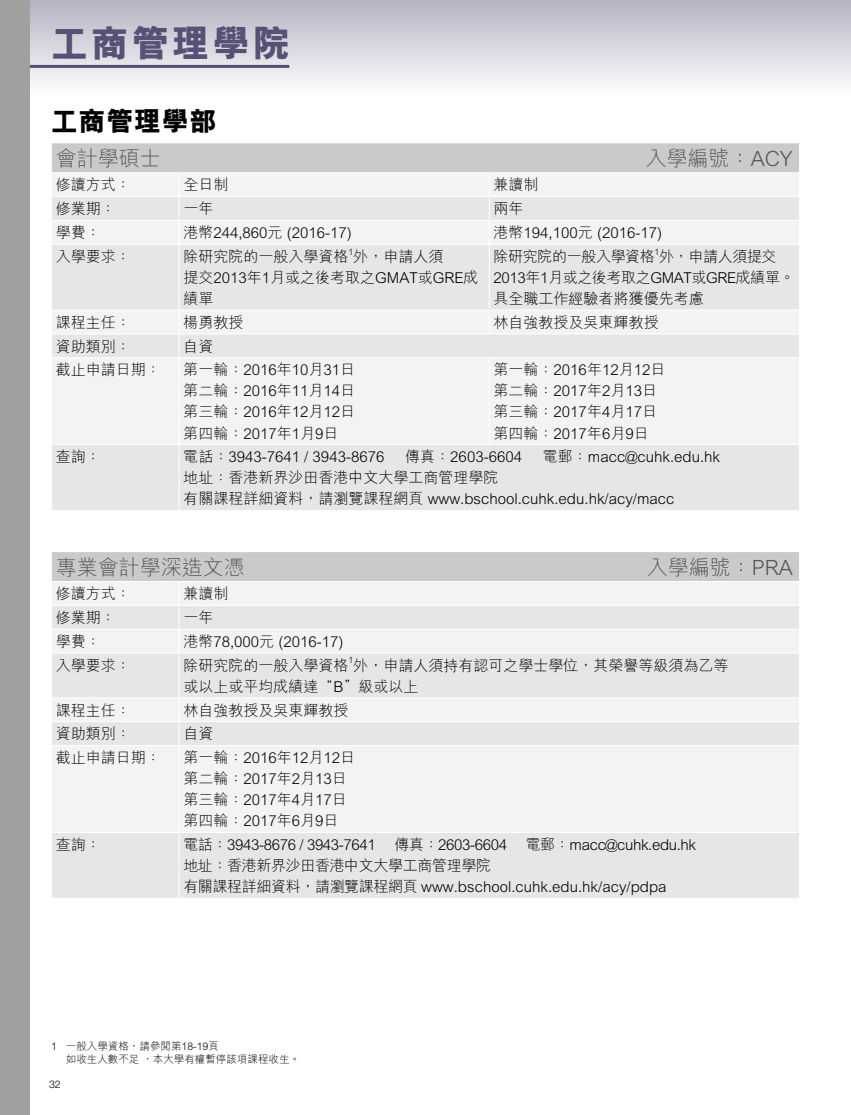
<style>
.page{position:relative;width:851px;height:1115px;background:#fff}
.page>*{position:absolute;margin:0;border:0;box-sizing:border-box;transform-origin:0 0}
.t1{font:800 37.5px "M Hei HK";letter-spacing:.075em;color:#585175}
.t2{font:800 27px "M Hei HK";letter-spacing:.025em;color:#000}
.t3{font:300 21px "M Hei HK";color:#595757}
.t4{font:300 15px/21px "M Hei HK";color:#000}
.t5{font:300 15px/21px "M Hei HK";letter-spacing:-.025em;color:#000}
.t6{font:300 10.5px/12px "M Hei HK";color:#000}
.t7{font:300 10.5px "Helvetica Neue LT Std";color:#000}
.t8{font:300 8.7px "M Hei HK";color:#000}
</style>
<div class="page">
<div style="left:0;top:0;width:850px;height:94px;background:linear-gradient(to bottom,#b5b2c1,#fdfdfd)"></div>
<hr style="left:0;top:65px;width:289px;height:3px;background:#585175">
<div style="left:0;top:0;width:30px;height:1114px;background:#9fa0a0"></div>
<div style="left:51px;top:143px;width:748px;height:30px;background:#c9caca"></div>
<div style="left:52px;top:174px;width:747px;height:22px;background:#f3f3f4"></div>
<svg style="left:52px;top:197px;width:747px;height:313px;fill:#e6e6e6"></svg>
<hr style="left:179px;top:172px;width:310px;height:1px;background:#fff">
<hr style="left:488px;top:173px;width:2px;height:23px;background:#fff">
<hr style="left:488px;top:197px;width:2px;height:23px;background:#fff">
<hr style="left:52px;top:220px;width:127px;height:1px;background:#fff">
<hr style="left:179px;top:220px;width:310px;height:1px;background:#fff">
<svg style="left:178px;top:174px;width:1px;height:70px"></svg>
<hr style="left:489px;top:220px;width:310px;height:1px;background:#fff">
<hr style="left:52px;top:244px;width:127px;height:1px;background:#fff">
<hr style="left:179px;top:244px;width:310px;height:1px;background:#fff">
<hr style="left:178px;top:245px;width:1px;height:64px;background:#fff">
<hr style="left:489px;top:244px;width:310px;height:1px;background:#fff">
<hr style="left:52px;top:309px;width:127px;height:1px;background:#fff">
<hr style="left:179px;top:309px;width:310px;height:1px;background:#fff">
<hr style="left:489px;top:309px;width:310px;height:1px;background:#fff">
<hr style="left:52px;top:333px;width:127px;height:1px;background:#fff">
<hr style="left:52px;top:357px;width:127px;height:1px;background:#fff">
<hr style="left:178px;top:358px;width:1px;height:86px;background:#fff">
<hr style="left:52px;top:444px;width:127px;height:1px;background:#fff">
<hr style="left:179px;top:444px;width:310px;height:1px;background:#fff">
<hr style="left:178px;top:445px;width:1px;height:65px;background:#fff">
<hr style="left:489px;top:444px;width:310px;height:1px;background:#fff">
<hr style="left:52px;top:172px;width:127px;height:1px;background:#fff">
<hr style="left:489px;top:172px;width:310px;height:1px;background:#fff">
<hr style="left:51px;top:143px;width:1px;height:30px;background:#fff">
<hr style="left:488px;top:221px;width:2px;height:23px;background:#fff">
<hr style="left:488px;top:245px;width:2px;height:64px;background:#fff">
<hr style="left:488px;top:310px;width:2px;height:23px;background:#fff">
<hr style="left:488px;top:358px;width:2px;height:86px;background:#fff">
<hr style="left:179px;top:333px;width:310px;height:1px;background:#fff">
<svg style="left:178px;top:310px;width:1px;height:47px"></svg>
<hr style="left:489px;top:333px;width:310px;height:1px;background:#fff">
<hr style="left:179px;top:357px;width:310px;height:1px;background:#fff">
<hr style="left:489px;top:357px;width:310px;height:1px;background:#fff">
<div style="left:51px;top:551px;width:748px;height:30px;background:#c9caca"></div>
<div style="left:52px;top:582px;width:747px;height:22px;background:#f3f3f4"></div>
<svg style="left:52px;top:606px;width:747px;height:291px;fill:#e6e6e6"></svg>
<hr style="left:52px;top:628px;width:127px;height:1px;background:#fff">
<hr style="left:179px;top:628px;width:620px;height:1px;background:#fff">
<svg style="left:178px;top:582px;width:1px;height:70px"></svg>
<hr style="left:52px;top:652px;width:127px;height:1px;background:#fff">
<hr style="left:179px;top:652px;width:620px;height:1px;background:#fff">
<hr style="left:178px;top:653px;width:1px;height:44px;background:#fff">
<hr style="left:52px;top:697px;width:127px;height:1px;background:#fff">
<hr style="left:179px;top:697px;width:620px;height:1px;background:#fff">
<hr style="left:52px;top:721px;width:127px;height:1px;background:#fff">
<hr style="left:179px;top:721px;width:620px;height:1px;background:#fff">
<svg style="left:178px;top:698px;width:1px;height:46px"></svg>
<hr style="left:52px;top:744px;width:127px;height:1px;background:#fff">
<hr style="left:52px;top:831px;width:127px;height:1px;background:#fff">
<hr style="left:178px;top:832px;width:1px;height:65px;background:#fff">
<hr style="left:51px;top:551px;width:128px;height:1px;background:#fff">
<hr style="left:51px;top:551px;width:1px;height:30px;background:#fff">
<hr style="left:179px;top:551px;width:620px;height:1px;background:#fff">
<hr style="left:179px;top:744px;width:620px;height:1px;background:#fff">
<hr style="left:178px;top:745px;width:1px;height:86px;background:#fff">
<hr style="left:179px;top:831px;width:620px;height:1px;background:#fff">
<h1 class="t1" style="left:51px;top:18px;width:241px">工商管理學院</h1>
<h2 class="t2" style="left:51px;top:102px;width:167px">工商管理學部</h2>
<h3 class="t3" style="left:56px;top:143px;width:107px">會計學碩士</h3>
<h3 class="t3" style="left:645px;top:143px;width:148px">入學編號：ACY</h3>
<p class="t4" style="left:56px;top:174px;width:77px">修讀方式：</p>
<p class="t4" style="left:183px;top:174px;width:46px">全日制</p>
<p class="t4" style="left:493px;top:174px;width:46px">兼讀制</p>
<p class="t4" style="left:56px;top:198px;width:61px">修業期：</p>
<p class="t4" style="left:183px;top:198px;width:31px">一年</p>
<p class="t4" style="left:493px;top:198px;width:31px">兩年</p>
<p class="t4" style="left:56px;top:221px;width:46px">學費：</p>
<p class="t4" style="left:183px;top:221px;width:170px">港幣244,860元 (2016-17)</p>
<p class="t4" style="left:493px;top:221px;width:170px">港幣194,100元 (2016-17)</p>
<p class="t4" style="left:56px;top:245px;width:76px">入學要求：</p>
<p class="t4" style="left:183px;top:245px;width:261px">除研究院的一般入學資格外，申請人須</p>
<p class="t8" style="left:348px;top:245px;width:6px">1</p>
<p class="t4" style="left:183px;top:266px;width:297px">提交2013年1月或之後考取之GMAT或GRE成績單</p>
<p class="t8" style="left:654px;top:245px;width:6px">1</p>
<p class="t5" style="left:493px;top:266px;width:303px">2013年1月或之後考取之GMAT或GRE成績單。具全職工作經驗者將獲優先考慮</p>
<p class="t5" style="left:493px;top:245px;width:284px">除研究院的一般入學資格外，申請人須提交</p>
<p class="t4" style="left:56px;top:311px;width:76px">課程主任：</p>
<p class="t4" style="left:183px;top:311px;width:61px">楊勇教授</p>
<p class="t4" style="left:493px;top:311px;width:166px">林自強教授及吳東輝教授</p>
<p class="t4" style="left:56px;top:335px;width:76px">資助類別：</p>
<p class="t4" style="left:183px;top:335px;width:31px">自資</p>
<p class="t4" style="left:56px;top:359px;width:106px">截止申請日期：</p>
<p class="t4" style="left:183px;top:359px;width:173px;text-align:justify">第一輪：2016年10月31日第二輪：2016年11月14日第三輪：2016年12月12日第四輪：2017年1月9日</p>
<p class="t4" style="left:493px;top:359px;width:173px">第一輪：2016年12月12日第二輪：2017年2月13日第三輪：2017年4月17日第四輪：2017年6月9日</p>
<p class="t4" style="left:56px;top:445px;width:46px">查詢：</p>
<p class="t4" style="left:183px;top:445px;width:202px">電話：3943-7641 / 3943-8676</p>
<p class="t4" style="left:405px;top:445px;width:118px">傳真：2603-6604</p>
<p class="t4" style="left:543px;top:445px;width:179px">電郵：macc@cuhk.edu.hk</p>
<p class="t4" style="left:183px;top:466px;width:492px">地址：香港新界沙田香港中文大學工商管理學院<br>有關課程詳細資料，請瀏覽課程網頁 www.bschool.cuhk.edu.hk/acy/macc</p>
<h3 class="t3" style="left:56px;top:552px;width:191px">專業會計學深造文憑</h3>
<h3 class="t3" style="left:646px;top:552px;width:147px">入學編號：PRA</h3>
<p class="t4" style="left:56px;top:582px;width:77px">修讀方式：</p>
<p class="t4" style="left:183px;top:582px;width:46px">兼讀制</p>
<p class="t4" style="left:56px;top:606px;width:62px">修業期：</p>
<p class="t4" style="left:183px;top:606px;width:31px">一年</p>
<p class="t4" style="left:56px;top:630px;width:47px">學費：</p>
<p class="t4" style="left:183px;top:630px;width:162px">港幣78,000元 (2016-17)</p>
<p class="t4" style="left:56px;top:654px;width:77px">入學要求：</p>
<p class="t4" style="left:183px;top:654px;width:546px">除研究院的一般入學資格外，申請人須持有認可之學士學位，其榮譽等級須為乙等</p>
<p class="t8" style="left:348px;top:653px;width:6px">1</p>
<p class="t4" style="left:183px;top:675px;width:237px">或以上或平均成績達“B”級或以上</p>
<p class="t4" style="left:56px;top:698px;width:76px">課程主任：</p>
<p class="t4" style="left:183px;top:698px;width:166px">林自強教授及吳東輝教授</p>
<p class="t4" style="left:56px;top:722px;width:76px">資助類別：</p>
<p class="t4" style="left:183px;top:722px;width:31px">自資</p>
<p class="t4" style="left:56px;top:746px;width:107px">截止申請日期：</p>
<p class="t4" style="left:183px;top:746px;width:173px">第一輪：2016年12月12日第二輪：2017年2月13日第三輪：2017年4月17日第四輪：2017年6月9日</p>
<p class="t4" style="left:56px;top:833px;width:46px">查詢：</p>
<p class="t5" style="left:183px;top:833px;width:514px">電話：3943-8676 / 3943-7641 傳真：2603-6604 電郵：macc@cuhk.edu.hk地址：香港新界沙田香港中文大學工商管理學院<br>有關課程詳細資料，請瀏覽課程網頁 www.bschool.cuhk.edu.hk/acy/pdpa</p>
<p class="t6" style="left:66px;top:1039px;width:235px;text-indent:-15px">1 一般入學資格，請參閱第18-19頁<br>如收生人數不足，本大學有權暫停該項課程收生。</p>
<p class="t7" style="left:49px;top:1076px;width:13px">32</p>
</div>
